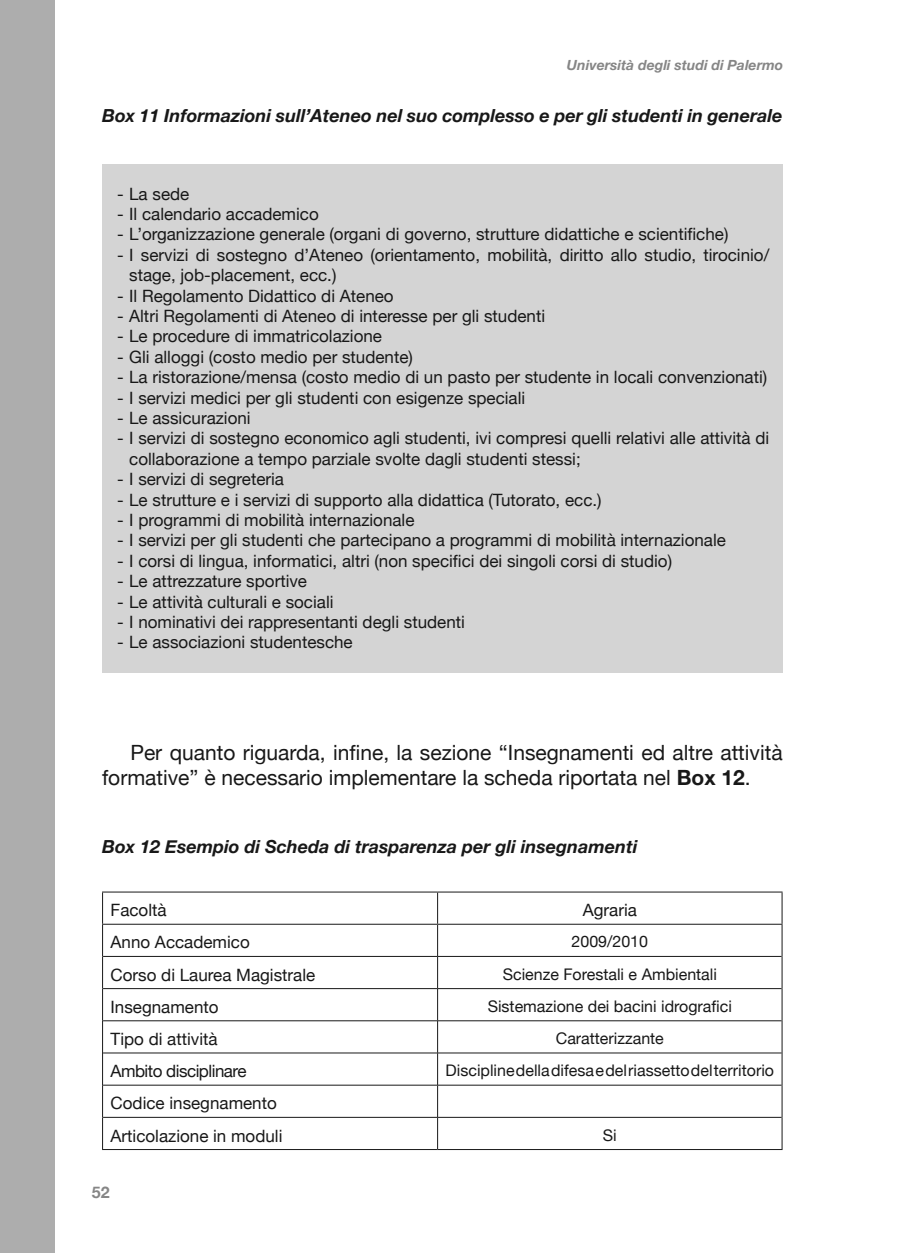
<style>
.page{position:relative;width:913px;height:1253px;background:#fff}
.page>*{position:absolute;margin:0;border:0;box-sizing:border-box;transform-origin:0 0}
.t1{font:21px/25.2px "Helvetica Neue";color:#181818}
.t2{font:italic 700 18px "Helvetica Neue";color:#181818}
.t3{font:17px/20.4px "Helvetica Neue";color:#181818}
.t4{font:17px "Helvetica Neue";letter-spacing:-.03em;color:#181818}
.t5{font:16px "Helvetica Neue";color:#181818}
.t6{font:700 16px "Helvetica Neue";color:#868686}
.t7{font:italic 700 14px "Helvetica Neue";color:#868686}
.s1{font-weight:700}
</style>
<div class="page">
<div style="left:0;top:0;width:55px;height:1253px;background:#adadad"></div>
<div style="left:102px;top:164px;width:680px;height:509px;background:#d4d4d4"></div>
<hr style="left:102px;top:891px;width:335px;height:1px;background:#181818">
<hr style="left:102px;top:892px;width:1px;height:32px;background:#181818">
<hr style="left:437px;top:891px;width:345px;height:1px;background:#181818">
<hr style="left:781px;top:892px;width:1px;height:32px;background:#181818">
<hr style="left:102px;top:924px;width:335px;height:1px;background:#181818">
<hr style="left:102px;top:925px;width:1px;height:31px;background:#181818">
<hr style="left:437px;top:924px;width:345px;height:1px;background:#181818">
<hr style="left:781px;top:925px;width:1px;height:31px;background:#181818">
<hr style="left:102px;top:956px;width:1px;height:33px;background:#181818">
<hr style="left:781px;top:956px;width:1px;height:33px;background:#181818">
<hr style="left:102px;top:989px;width:1px;height:32px;background:#181818">
<hr style="left:781px;top:989px;width:1px;height:32px;background:#181818">
<hr style="left:102px;top:1021px;width:1px;height:32px;background:#181818">
<hr style="left:781px;top:1021px;width:1px;height:32px;background:#181818">
<hr style="left:102px;top:1053px;width:1px;height:32px;background:#181818">
<hr style="left:781px;top:1053px;width:1px;height:32px;background:#181818">
<hr style="left:102px;top:1085px;width:1px;height:32px;background:#181818">
<hr style="left:781px;top:1085px;width:1px;height:32px;background:#181818">
<hr style="left:102px;top:1117px;width:1px;height:32px;background:#181818">
<hr style="left:781px;top:1117px;width:1px;height:32px;background:#181818">
<hr style="left:102px;top:1149px;width:335px;height:1px;background:#181818">
<hr style="left:437px;top:1149px;width:345px;height:1px;background:#181818">
<hr style="left:437px;top:892px;width:1px;height:32px;background:#181818">
<hr style="left:437px;top:925px;width:1px;height:31px;background:#181818">
<hr style="left:103px;top:956px;width:334px;height:1px;background:#181818">
<hr style="left:437px;top:956px;width:344px;height:1px;background:#181818">
<hr style="left:437px;top:957px;width:1px;height:31px;background:#181818">
<hr style="left:103px;top:988px;width:334px;height:1px;background:#181818">
<hr style="left:437px;top:988px;width:344px;height:1px;background:#181818">
<hr style="left:437px;top:989px;width:1px;height:31px;background:#181818">
<hr style="left:103px;top:1020px;width:334px;height:1px;background:#181818">
<hr style="left:437px;top:1020px;width:344px;height:1px;background:#181818">
<hr style="left:437px;top:1021px;width:1px;height:32px;background:#181818">
<hr style="left:103px;top:1053px;width:334px;height:1px;background:#181818">
<hr style="left:437px;top:1053px;width:344px;height:1px;background:#181818">
<hr style="left:437px;top:1053px;width:1px;height:32px;background:#181818">
<hr style="left:103px;top:1085px;width:334px;height:1px;background:#181818">
<hr style="left:437px;top:1085px;width:344px;height:1px;background:#181818">
<hr style="left:437px;top:1085px;width:1px;height:32px;background:#181818">
<hr style="left:103px;top:1117px;width:334px;height:1px;background:#181818">
<hr style="left:437px;top:1117px;width:344px;height:1px;background:#181818">
<hr style="left:437px;top:1118px;width:1px;height:31px;background:#181818">
<p class="t7" style="left:567px;top:56px;width:218px">Università degli studi di Palermo</p>
<p class="t2" style="left:102px;top:104px;width:682px">Box 11 Informazioni sull’Ateneo nel suo complesso e per gli studenti in generale</p>
<p class="t3" style="left:117px;top:183px;width:74px">- La sede</p>
<p class="t3" style="left:117px;top:203px;width:203px">- Il calendario accademico</p>
<p class="t3" style="left:117px;top:224px;width:613px">- L’organizzazione generale (organi di governo, strutture didattiche e scientifiche)</p>
<p class="t3" style="left:129px;top:244px;width:641px;text-indent:-12px">- I servizi di sostegno d’Ateneo (orientamento, mobilità, diritto allo studio, tirocinio/ stage, job-placement, ecc.)</p>
<p class="t3" style="left:117px;top:285px;width:278px">- Il Regolamento Didattico di Ateneo</p>
<p class="t3" style="left:117px;top:305px;width:429px">- Altri Regolamenti di Ateneo di interesse per gli studenti</p>
<p class="t3" style="left:117px;top:326px;width:266px">- Le procedure di immatricolazione</p>
<p class="t3" style="left:117px;top:346px;width:297px">- Gli alloggi (costo medio per studente)</p>
<p class="t3" style="left:117px;top:367px;width:651px">- La ristorazione/mensa (costo medio di un pasto per studente in locali convenzionati)</p>
<p class="t3" style="left:117px;top:387px;width:410px">- I servizi medici per gli studenti con esigenze speciali</p>
<p class="t3" style="left:117px;top:407px;width:135px">- Le assicurazioni</p>
<p class="t3" style="left:129px;top:428px;width:642px;text-indent:-12px">- I servizi di sostegno economico agli studenti, ivi compresi quelli relativi alle attività di collaborazione a tempo parziale svolte dagli studenti stessi;</p>
<p class="t3" style="left:117px;top:469px;width:168px">- I servizi di segreteria</p>
<p class="t3" style="left:117px;top:489px;width:486px">- Le strutture e i servizi di supporto alla didattica (Tutorato, ecc.)</p>
<p class="t3" style="left:117px;top:509px;width:299px">- I programmi di mobilità internazionale</p>
<p class="t3" style="left:117px;top:530px;width:610px">- I servizi per gli studenti che partecipano a programmi di mobilità internazionale</p>
<p class="t3" style="left:117px;top:550px;width:556px">- I corsi di lingua, informatici, altri (non specifici dei singoli corsi di studio)</p>
<p class="t3" style="left:117px;top:571px;width:191px">- Le attrezzature sportive</p>
<p class="t3" style="left:117px;top:591px;width:218px">- Le attività culturali e sociali</p>
<p class="t3" style="left:117px;top:611px;width:349px">- I nominativi dei rappresentanti degli studenti</p>
<p class="t3" style="left:117px;top:632px;width:237px">- Le associazioni studentesche</p>
<p class="t1" style="left:102px;top:739px;width:682px;text-indent:28px">Per quanto riguarda, infine, la sezione “Insegnamenti ed altre attività formative” è necessario implementare la scheda riportata nel <span class="s1">Box 12</span>.</p>
<p class="t2" style="left:102px;top:836px;width:537px">Box 12 Esempio di Scheda di trasparenza per gli insegnamenti</p>
<p class="t3" style="left:111px;top:900px;width:58px">Facoltà</p>
<p class="t3" style="left:583px;top:900px;width:56px">Agraria</p>
<p class="t3" style="left:111px;top:932px;width:141px">Anno Accademico</p>
<p class="t5" style="left:571px;top:932px;width:78px">2009/2010</p>
<p class="t3" style="left:111px;top:964px;width:206px">Corso di Laurea Magistrale</p>
<p class="t5" style="left:503px;top:964px;width:216px">Scienze Forestali e Ambientali</p>
<p class="t3" style="left:111px;top:996px;width:110px">Insegnamento</p>
<p class="t5" style="left:488px;top:997px;width:246px">Sistemazione dei bacini idrografici</p>
<p class="t3" style="left:111px;top:1028px;width:109px">Tipo di attività</p>
<p class="t5" style="left:556px;top:1029px;width:110px">Caratterizzante</p>
<p class="t4" style="left:111px;top:1061px;width:137px">Ambito disciplinare</p>
<p class="t5" style="left:445px;top:1061px;width:330px">Discipline della difesa e del riassetto del territorio</p>
<p class="t3" style="left:111px;top:1087px;width:173px;line-height:32.2px">Codice insegnamento<br>Articolazione in moduli</p>
<p class="t5" style="left:603px;top:1125px;width:15px">Si</p>
<p class="t6" style="left:92px;top:1183px;width:19px">52</p>
</div>
